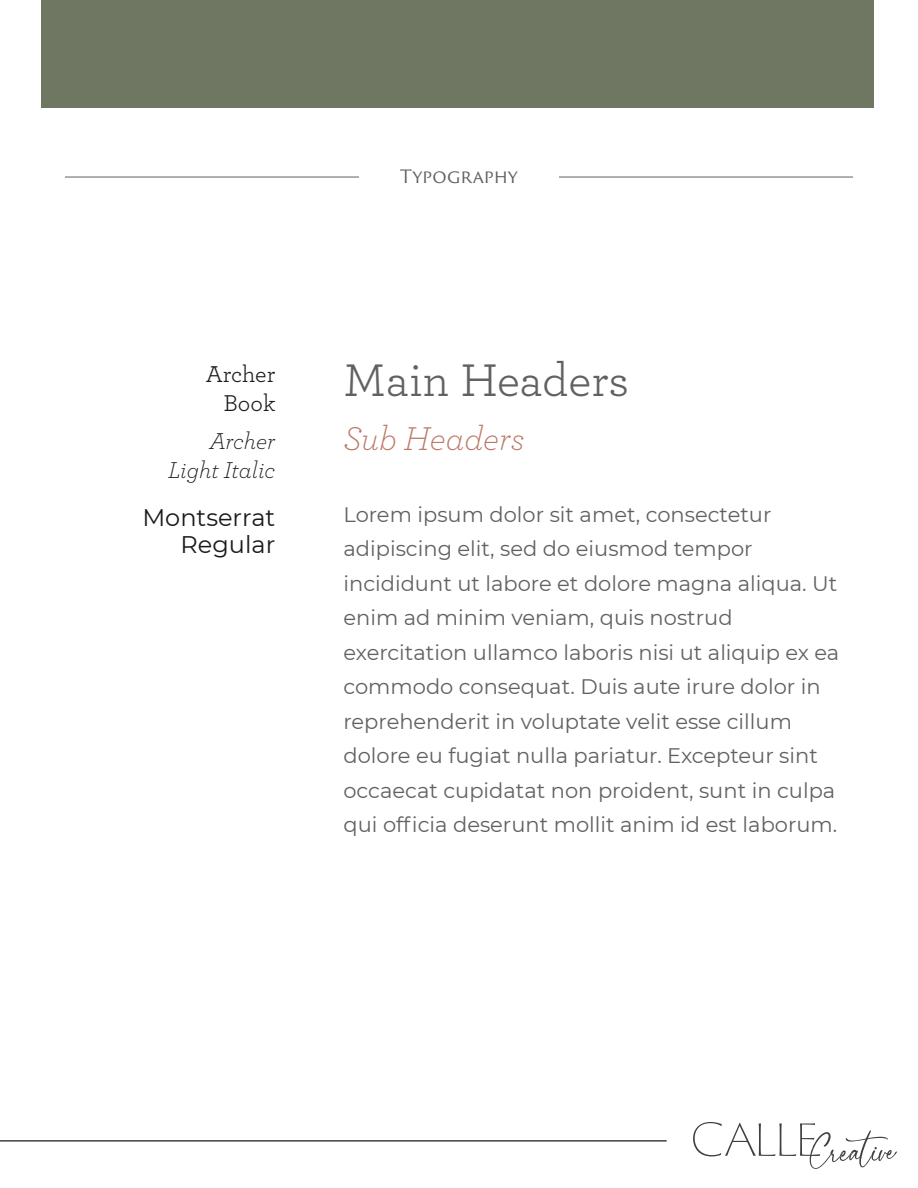
<style>
.page{position:relative;width:918px;height:1188px;background:#fff}
.page>*{position:absolute;margin:0;border:0;box-sizing:border-box;transform-origin:0 0}
.t1{font:48px "Archer";color:#606160}
.t2{font:italic 300 34.5px "Archer";color:#bb7767}
.t3{font:italic 300 24px/28.8px "Archer";color:#1c1a1a;text-align:right}
.t4{font:24px/27px "Montserrat";color:#1c1a1a;text-align:right}
.t5{font:24px/28.8px "Archer";color:#1c1a1a;text-align:right}
.t6{font:21px/34.5px "Montserrat";color:#606160}
.t7{font:18px "Trajan Sans Pro";color:#606160}
</style>
<div class="page">
<div style="left:41px;top:0;width:833px;height:107px;background:#6f7661"></div>
<svg style="left:693px;top:1122px;width:204px;height:47px"></svg>
<hr style="left:0;top:1140px;width:667px;height:2px;background:#40403f">
<hr style="left:65px;top:177px;width:788px;height:1px;background:#606160">
<div style="left:359px;top:169px;width:200px;height:14px;background:#fff"></div>
<p class="t7" style="left:400px;top:163px;width:119px">Typography</p>
<p class="t5" style="left:206px;top:358px;width:71px">Archer<br>Book</p>
<p class="t3" style="left:168px;top:426px;width:109px">Archer<br>Light Italic</p>
<p class="t4" style="left:142px;top:503px;width:134px">Montserrat<br>Regular</p>
<h1 class="t1" style="left:343px;top:347px;width:287px">Main Headers</h1>
<h2 class="t2" style="left:343px;top:415px;width:182px">Sub Headers</h2>
<p class="t6" style="left:343px;top:496px;width:497px">Lorem ipsum dolor sit amet, consectetur adipiscing elit, sed do eiusmod tempor incididunt ut labore et dolore magna aliqua. Ut enim ad minim veniam, quis nostrud exercitation ullamco laboris nisi ut aliquip ex ea commodo consequat. Duis aute irure dolor in reprehenderit in voluptate velit esse cillum dolore eu fugiat nulla pariatur. Excepteur sint occaecat cupidatat non proident, sunt in culpa qui officia deserunt mollit anim id est laborum.</p>
</div>
